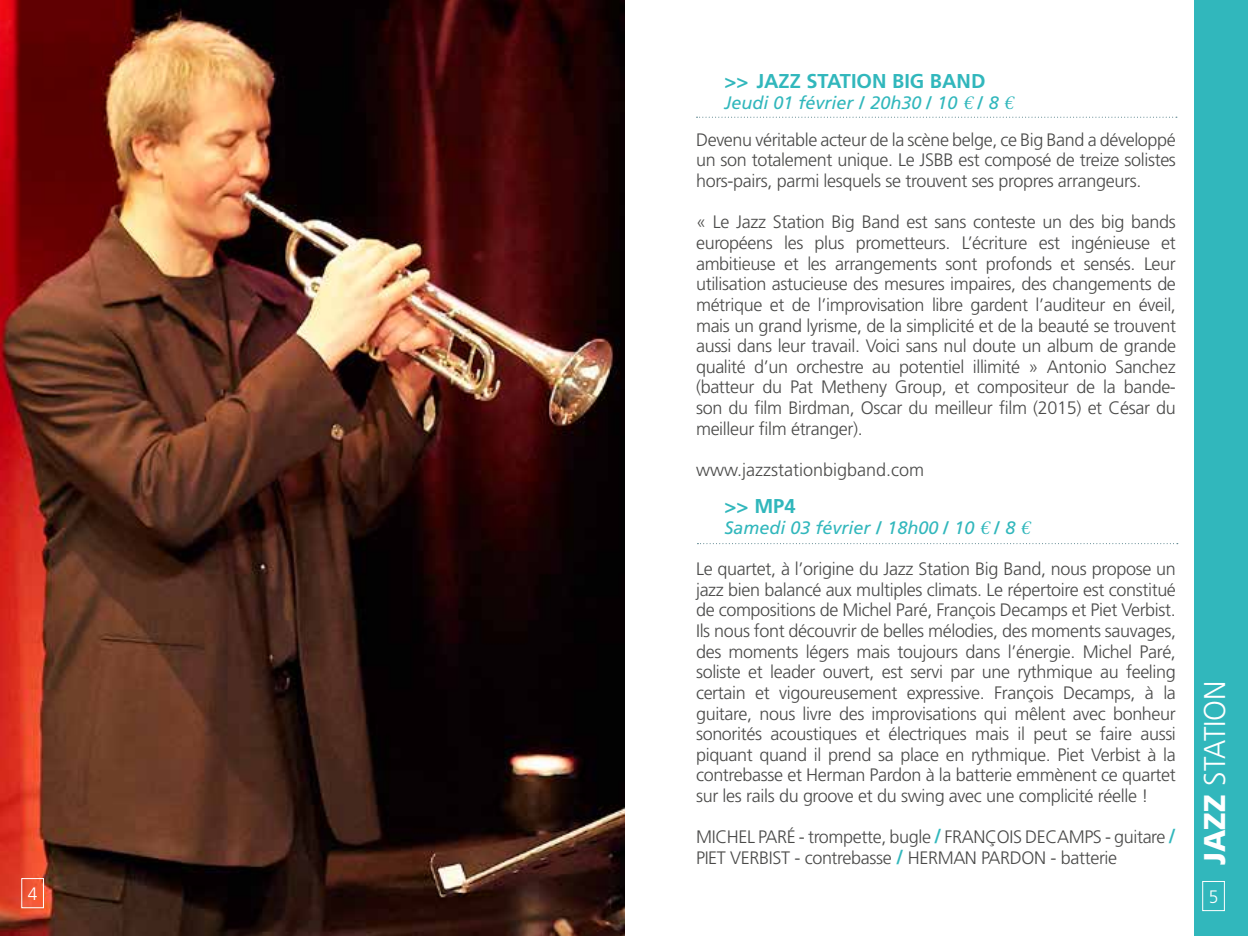
<style>
.page{position:relative;width:1248px;height:936px;background:#fff}
.page>*{position:absolute;margin:0;border:0;box-sizing:border-box;transform-origin:0 0}
.t1{font:300 30px "Frutiger";color:#fff;scale:.96 1}
.t2{font:700 20px "Frutiger";color:#31b7bc}
.t3{font:300 18px/20.6px "Frutiger";letter-spacing:-.02em;color:#4a4a49}
.t4{font:italic 18px "Frutiger";color:#31b7bc}
.t5{font:300 18px "Frutiger";color:#4a4a49}
.t6{font:300 18px "Frutiger";color:#fff;scale:.96 1}
.s1{font-weight:400;font-style:italic;color:#31b7bc}
.s2{font-weight:700;color:#31b7bc}
.s3{font-family:"Garamond Premr Pro";font-weight:400;font-style:italic;font-size:20px;color:#31b7bc}
.s4{font-weight:700;font-style:normal}
.s5{font-family:"Garamond Premr Pro";font-size:20px}
.s6{font-weight:700;font-size:20px;color:#31b7bc}
.s7{font-weight:900}
</style>
<div class="page">
<img style="left:0;top:0;width:624px;height:935px">
<div style="left:21px;top:878px;width:23px;height:30px;border:1px solid #fff"></div>
<svg style="left:696px;top:117px;width:480px;height:1px"></svg>
<div style="left:1194px;top:0;width:53px;height:935px;background:#31b7bc"></div>
<div style="left:1201px;top:880px;width:23px;height:31px;border:1px solid #fff"></div>
<svg style="left:697px;top:543px;width:480px;height:1px"></svg>
<p class="t2" style="left:724px;top:69px;width:262px">&gt;&gt; JAZZ STATION BIG BAND</p>
<p class="t3" style="left:696px;top:84px;width:481px;line-height:37.2px;text-indent:28px"><span class="s1">Jeudi 01 février</span> <span class="s2">/</span> <span class="s1">20h30</span> <span class="s2">/</span> <span class="s1">10</span> <span class="s3">€</span><span class="s2">/</span> <span class="s1">8</span> <span class="s3">€<br></span>Devenu véritable acteur de la scène belge, ce Big Band a développé</p>
<p class="t3" style="left:696px;top:150px;width:481px">un son totalement unique. Le JSBB est composé de treize solistes hors-pairs, parmi lesquels se trouvent ses propres arrangeurs.</p>
<p class="t3" style="left:696px;top:212px;width:481px;text-align:justify">« Le Jazz Station Big Band est sans conteste un des big bands européens les plus prometteurs. L’écriture est ingénieuse et ambitieuse et les arrangements sont profonds et sensés. Leur utilisation astucieuse des mesures impaires, des changements de métrique et de l’improvisation libre gardent l’auditeur en éveil, mais un grand lyrisme, de la simplicité et de la beauté se trouvent aussi dans leur travail. Voici sans nul doute un album de grande qualité d’un orchestre au potentiel illimité » Antonio Sanchez (batteur du Pat Metheny Group, et compositeur de la bande&shy;son du film Birdman, Oscar du meilleur film (2015) et César du meilleur film étranger).</p>
<p class="t5" style="left:696px;top:459px;width:230px">www.jazzstationbigband.com</p>
<p class="t2" style="left:724px;top:494px;width:73px">&gt;&gt; MP4</p>
<p class="t4" style="left:724px;top:517px;width:311px">Samedi 03 février <span class="s4">/</span> 18h00 <span class="s4">/</span> 10 <span class="s5">€</span><span class="s4">/</span> 8 <span class="s5">€</span></p>
<p class="t3" style="left:696px;top:558px;width:481px;text-align:justify">Le quartet, à l’origine du Jazz Station Big Band, nous propose un jazz bien balancé aux multiples climats. Le répertoire est constitué de compositions de Michel Paré, François Decamps et Piet Verbist.<br>Ils nous font découvrir de belles mélodies, des moments sauvages, des moments légers mais toujours dans l’énergie. Michel Paré, soliste et leader ouvert, est servi par une rythmique au feeling certain et vigoureusement expressive. François Decamps, à la guitare, nous livre des improvisations qui mêlent avec bonheur sonorités acoustiques et électriques mais il peut se faire aussi piquant quand il prend sa place en rythmique. Piet Verbist à la contrebasse et Herman Pardon à la batterie emmènent ce quartet sur les rails du groove et du swing avec une complicité réelle !</p>
<p class="t3" style="left:696px;top:826px;width:481px">MICHEL PARÉ - trompette, bugle <span class="s6">/</span> FRANÇOIS DECAMPS - guitare <span class="s6">/<br></span>PIET VERBIST - contrebasse <span class="s6">/</span> HERMAN PARDON - batterie</p>
<h1 class="t1" style="left:1197px;top:865px;width:194px;rotate:-90deg"><span class="s7">JAZZ</span> STATION</h1>
<p class="t6" style="left:28px;top:883px;width:12px">4</p>
<p class="t6" style="left:1208px;top:886px;width:12px">5</p>
</div>
